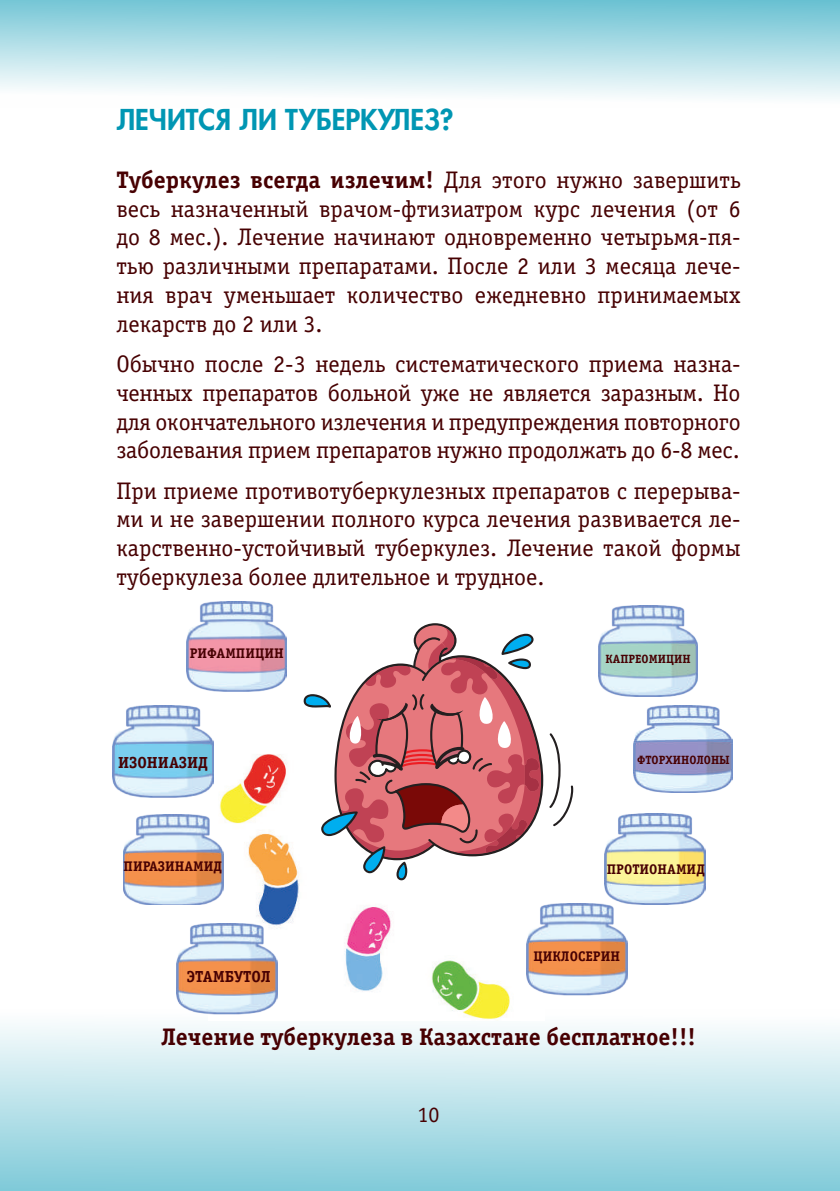
<style>
.page{position:relative;width:840px;height:1191px;background:#fff}
.page>*{position:absolute;margin:0;border:0;box-sizing:border-box;transform-origin:0 0}
.t1{font:800 28px "Favorit";color:#0096b3}
.t2{font:24px/28.8px "Officina Serif C";color:#470002;text-align:justify}
.t3{font:700 24px "Officina Serif C";color:#470002}
.t4{font:22px "Officina Serif C";color:#470002}
.t5{font:700 16px "Officina Serif C";color:#470002}
.t6{font:700 14px "Officina Serif C";color:#470002}
.t7{font:700 12px "Officina Serif C";color:#470002}
.s1{font-weight:700}
</style>
<div class="page">
<div style="left:0;top:0;width:839px;height:107px;background:linear-gradient(to bottom,#6ec3d3,#fff)"></div>
<div style="left:0;top:1009px;width:839px;height:182px;background:linear-gradient(to bottom,#fff,#81cbd9)"></div>
<img style="left:208px;top:740px;width:336px;height:280px">
<div style="left:402px;top:850px;width:142px;height:74px;background:#fff"></div>
<div style="left:483px;top:924px;width:61px;height:44px;background:#fff"></div>
<svg style="left:303px;top:623px;width:270px;height:257px"></svg>
<img style="left:113px;top:705px;width:100px;height:92px">
<img style="left:177px;top:923px;width:100px;height:91px">
<img style="left:598px;top:606px;width:99px;height:90px">
<img style="left:186px;top:601px;width:100px;height:90px">
<img style="left:633px;top:705px;width:99px;height:88px">
<img style="left:604px;top:813px;width:100px;height:92px">
<img style="left:526px;top:904px;width:100px;height:91px">
<img style="left:124px;top:815px;width:99px;height:90px">
<p class="t1" style="left:116px;top:101px;width:185px">Лечится ли туберкулез</p>
<p class="t1" style="left:439px;top:101px;width:15px">?</p>
<p class="t2" style="left:116px;top:166px;width:625px"><span class="s1">Туберкулез всегда излечим!</span> Для этого нужно завершить весь назначенный врачом-фтизиатром курс лечения (от 6 до 8 мес.). Лечение начинают одновременно четырьмя-пя&shy;тью различными препаратами. После 2 или 3 месяца лече&shy;ния врач уменьшает количество ежедневно принимаемых лекарств до 2 или 3.</p>
<p class="t2" style="left:116px;top:350px;width:625px">Обычно после 2-3 недель систематического приема назна&shy;ченных препаратов больной уже не является заразным. Но для окончательного излечения и предупреждения повторного заболевания прием препаратов нужно продолжать до 6-8 мес.</p>
<p class="t2" style="left:116px;top:476px;width:625px">При приеме противотуберкулезных препаратов с перерыва&shy;ми и не завершении полного курса лечения развивается ле&shy;карственно-устойчивый туберкулез. Лечение такой формы туберкулеза более длительное и трудное.</p>
<p class="t6" style="left:190px;top:645px;width:94px">РИФАМПИЦИН</p>
<p class="t5" style="left:118px;top:753px;width:80px">изониазид</p>
<p class="t6" style="left:123px;top:858px;width:80px">Пиразинамид</p>
<p class="t5" style="left:187px;top:967px;width:85px">ЭТАМБУТОЛ</p>
<p class="t7" style="left:605px;top:652px;width:78px">КАПРЕомициН</p>
<p class="t7" style="left:637px;top:753px;width:94px">фторхинолоны</p>
<p class="t6" style="left:606px;top:861px;width:80px">протионамид</p>
<p class="t6" style="left:533px;top:948px;width:19px">цикл</p>
<p class="t6" style="left:569px;top:948px;width:52px">оСерин</p>
<p class="t3" style="left:161px;top:1022px;width:536px">Лечение туберкулеза в Казахстане бесплатное!!!</p>
<p class="t4" style="left:417px;top:1103px;width:23px">10</p>
</div>
